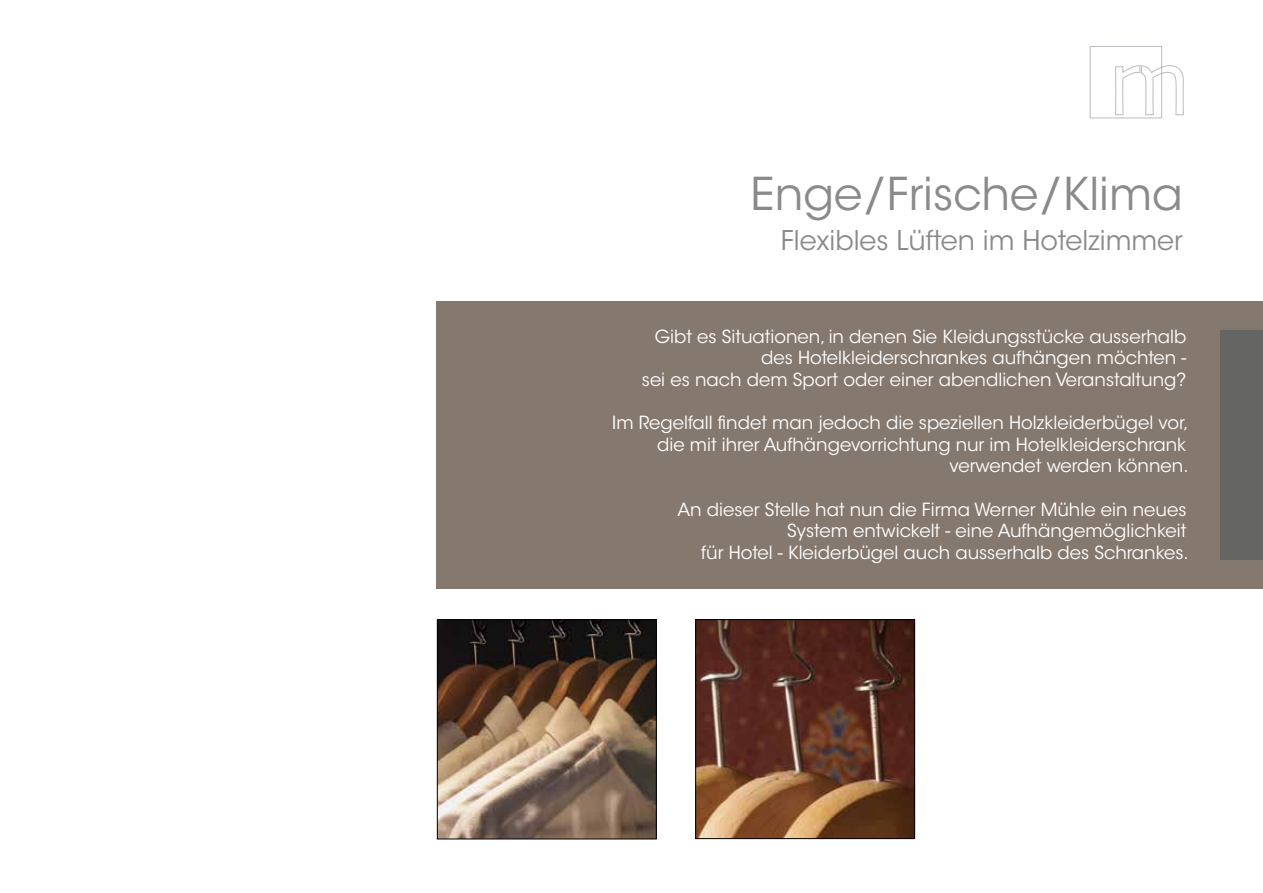
<style>
.page{position:relative;width:1263px;height:893px;background:#fff}
.page>*{position:absolute;margin:0;border:0;box-sizing:border-box;transform-origin:0 0}
.t1{font:45px "ITC Avant Garde Std";color:#8a8a8a}
.t2{font:27px "ITC Avant Garde Std";color:#8a8a8a}
.t3{font:18px/21.6px "ITC Avant Garde Std";color:#fff;text-align:right}
</style>
<div class="page">
<div style="left:437px;top:301px;width:826px;height:288px;background:#85786f"></div>
<svg style="left:1090px;top:46px;width:94px;height:73px"></svg>
<img style="left:439px;top:622px;width:216px;height:215px">
<div style="left:437px;top:620px;width:220px;height:219px;border:1px solid #000"></div>
<img style="left:697px;top:621px;width:216px;height:216px">
<div style="left:695px;top:619px;width:220px;height:220px;border:1px solid #000"></div>
<div style="left:1220px;top:330px;width:43px;height:230px;background:#656564"></div>
<h1 class="t1" style="left:750px;top:166px;width:434px">Enge/Frische/Klima</h1>
<h2 class="t2" style="left:781px;top:223px;width:404px">Flexibles Lüften im Hotelzimmer</h2>
<p class="t3" style="left:642px;top:326px;width:546px">Gibt es Situationen, in denen Sie Kleidungsstücke ausserhalb des Hotelkleiderschrankes aufhängen möchten -<br>sei es nach dem Sport oder einer abendlichen Veranstaltung?</p>
<p class="t3" style="left:612px;top:412px;width:578px">Im Regelfall findet man jedoch die speziellen Holzkleiderbügel vor, die mit ihrer Aufhängevorrichtung nur im Hotelkleiderschrank verwendet werden können.</p>
<p class="t3" style="left:677px;top:499px;width:512px">An dieser Stelle hat nun die Firma Werner Mühle ein neues<br>System entwickelt - eine Aufhängemöglichkeit<br>für Hotel - Kleiderbügel auch ausserhalb des Schrankes.</p>
</div>
